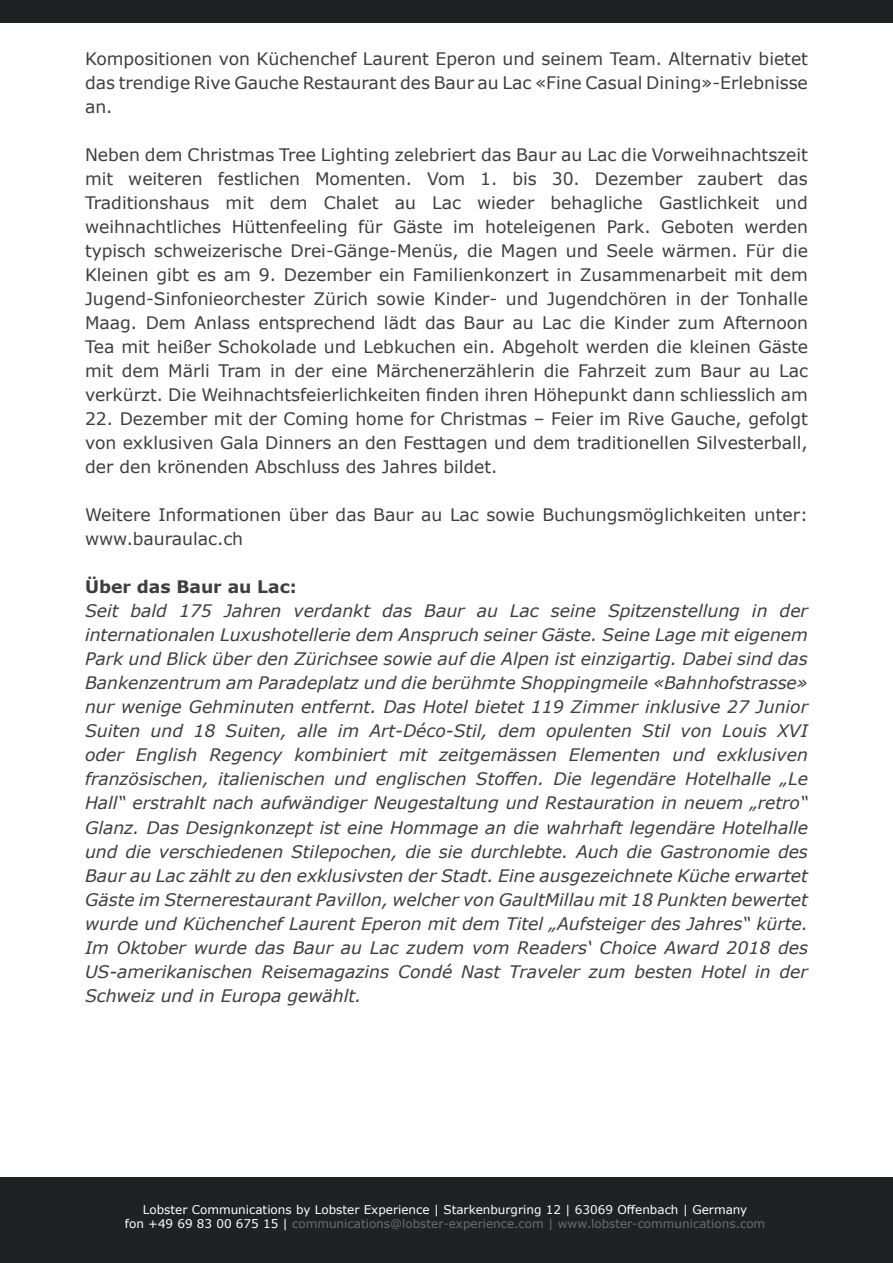
<style>
.page{position:relative;width:893px;height:1263px;background:#fff}
.page>*{position:absolute;margin:0;border:0;box-sizing:border-box;transform-origin:0 0}
.t1{font:17.25px/24px "Verdana";color:#3e3e3f;text-align:justify}
.t2{font:italic 17.25px/24px "Verdana";color:#3e3e3f;text-align:justify}
.t3{font:700 17.25px "Verdana";color:#3e3e3f}
.t4{font:12px "Verdana";color:#6c6d70}
.t5{font:12px "Verdana";color:#fff}
.s1{color:#fff}
</style>
<div class="page">
<div style="left:0;top:0;width:893px;height:22px;background:#202125"></div>
<div style="left:0;top:1178px;width:893px;height:85px;background:#202125"></div>
<p class="t1" style="left:85px;top:47px;width:724px">Kompositionen von Küchenchef Laurent Eperon und seinem Team. Alternativ bietet das trendige Rive Gauche Restaurant des Baur au Lac «Fine Casual Dining»-Erlebnisse an.</p>
<p class="t1" style="left:85px;top:143px;width:725px">Neben dem Christmas Tree Lighting zelebriert das Baur au Lac die Vorweihnachtszeit mit weiteren festlichen Momenten. Vom 1. bis 30. Dezember zaubert das Traditionshaus mit dem Chalet au Lac wieder behagliche Gastlichkeit und weihnachtliches Hüttenfeeling für Gäste im hoteleigenen Park. Geboten werden typisch schweizerische Drei-Gänge-Menüs, die Magen und Seele wärmen. Für die Kleinen gibt es am 9. Dezember ein Familienkonzert in Zusammenarbeit mit dem Jugend-Sinfonieorchester Zürich sowie Kinder- und Jugendchören in der Tonhalle Maag. Dem Anlass entsprechend lädt das Baur au Lac die Kinder zum Afternoon Tea mit heißer Schokolade und Lebkuchen ein. Abgeholt werden die kleinen Gäste mit dem Märli Tram in der eine Märchenerzählerin die Fahrzeit zum Baur au Lac verkürzt. Die Weihnachtsfeierlichkeiten finden ihren Höhepunkt dann schliesslich am</p>
<p class="t1" style="left:85px;top:407px;width:724px">22. Dezember mit der Coming home for Christmas – Feier im Rive Gauche, gefolgt von exklusiven Gala Dinners an den Festtagen und dem traditionellen Silvesterball, der den krönenden Abschluss des Jahres bildet.</p>
<p class="t1" style="left:85px;top:503px;width:724px">Weitere Informationen über das Baur au Lac sowie Buchungsmöglichkeiten unter: www.bauraulac.ch</p>
<p class="t3" style="left:85px;top:575px;width:213px">Über das Baur au Lac:</p>
<p class="t2" style="left:85px;top:599px;width:724px">Seit bald 175 Jahren verdankt das Baur au Lac seine Spitzenstellung in der internationalen Luxushotellerie dem Anspruch seiner Gäste. Seine Lage mit eigenem Park und Blick über den Zürichsee sowie auf die Alpen ist einzigartig. Dabei sind das Bankenzentrum am Paradeplatz und die berühmte Shoppingmeile «Bahnhofstrasse» nur wenige Gehminuten entfernt. Das Hotel bietet 119 Zimmer inklusive 27 Junior Suiten und 18 Suiten, alle im Art-Déco-Stil, dem opulenten Stil von Louis XVI oder English Regency kombiniert mit zeitgemässen Elementen und exklusiven französischen, italienischen und englischen Stoffen. Die legendäre Hotelhalle „Le Hall“ erstrahlt nach aufwändiger Neugestaltung und Restauration in neuem „retro“ Glanz. Das Designkonzept ist eine Hommage an die wahrhaft legendäre Hotelhalle und die verschiedenen Stilepochen, die sie durchlebte. Auch die Gastronomie des Baur au Lac zählt zu den exklusivsten der Stadt. Eine ausgezeichnete Küche erwartet Gäste im Sternerestaurant Pavillon, welcher von GaultMillau mit 18 Punkten bewertet wurde und Küchenchef Laurent Eperon mit dem Titel „Aufsteiger des Jahres“ kürte.<br>Im Oktober wurde das Baur au Lac zudem vom Readers‘ Choice Award 2018 des US-amerikanischen Reisemagazins Condé Nast Traveler zum besten Hotel in der Schweiz und in Europa gewählt.</p>
<p class="t5" style="left:143px;top:1201px;width:606px">Lobster Communications by Lobster Experience | Starkenburgring 12 | 63069 Offenbach | Germany</p>
<p class="t4" style="left:125px;top:1215px;width:642px"><span class="s1">fon +49 69 83 00 675 15 |</span> communications@lobster-experience.com | www.lobster-communications.com</p>
</div>
